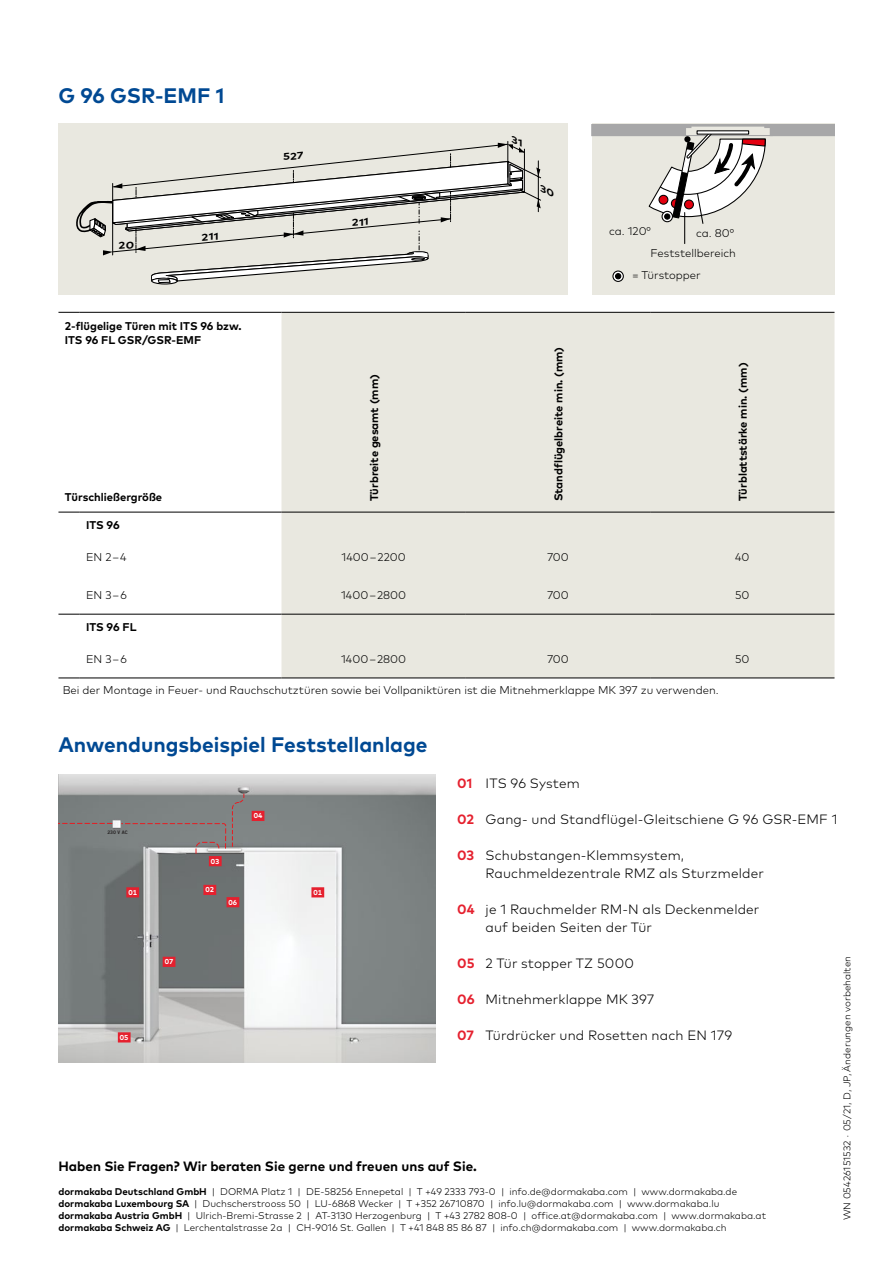
<style>
.page{position:relative;width:893px;height:1263px;background:#fff}
.page>*{position:absolute;margin:0;border:0;box-sizing:border-box;transform-origin:0 0}
.t1{font:700 21px "Mark Pro";color:#004993}
.t2{font:300 13.5px/18px "Mark Pro";letter-spacing:.01em;color:#000}
.t3{font:700 13.5px "Mark Pro";color:#000}
.t4{font:300 11.25px/19.8px "Mark Pro";color:#000;text-align:right}
.t5{font:700 11.25px/14.2px "Mark Pro";color:#000}
.t6{font:300 9.75px/12px "Mark Pro";color:#000}
.t7{font:700 7.2px "Mark Pro";color:#fff}
.t8{font:4.8px "Trade Gothic Bold Two";color:#242021}
.s1{font-weight:700;color:#e5202e}
.s2{font-weight:700}
</style>
<div class="page">
<img style="left:58px;top:774px;width:378px;height:289px">
<svg style="left:58px;top:823px;width:55px;height:1px"></svg>
<svg style="left:121px;top:823px;width:105px;height:31px;background:#8e8c8c"></svg>
<svg style="left:232px;top:793px;width:12px;height:56px"></svg>
<div style="left:203px;top:885px;width:13px;height:10px;background:#e5202e"></div>
<div style="left:252px;top:811px;width:12px;height:10px;background:#e5202e"></div>
<div style="left:209px;top:856px;width:13px;height:10px;background:#e5202e"></div>
<div style="left:118px;top:1032px;width:13px;height:10px;background:#e5202e"></div>
<div style="left:163px;top:957px;width:12px;height:10px;background:#e5202e"></div>
<div style="left:126px;top:887px;width:13px;height:10px;background:#e5202e"></div>
<div style="left:311px;top:887px;width:13px;height:10px;background:#e5202e"></div>
<div style="left:227px;top:897px;width:12px;height:10px;background:#e5202e"></div>
<div style="left:281px;top:313px;width:553px;height:365px;background:#e9e8e0"></div>
<svg style="left:58px;top:614px;width:22px;height:1px"></svg>
<hr style="left:80px;top:614px;width:201px;height:1px;background:#000">
<hr style="left:281px;top:614px;width:185px;height:1px;background:#000">
<hr style="left:466px;top:614px;width:184px;height:1px;background:#000">
<hr style="left:650px;top:614px;width:184px;height:1px;background:#000">
<hr style="left:80px;top:678px;width:201px;height:1px;background:#000">
<hr style="left:281px;top:678px;width:185px;height:1px;background:#000">
<hr style="left:466px;top:678px;width:184px;height:1px;background:#000">
<hr style="left:650px;top:678px;width:184px;height:1px;background:#000">
<svg style="left:58px;top:312px;width:22px;height:1px"></svg>
<hr style="left:80px;top:312px;width:201px;height:1px;background:#000">
<hr style="left:281px;top:312px;width:185px;height:1px;background:#000">
<hr style="left:466px;top:312px;width:184px;height:1px;background:#000">
<hr style="left:650px;top:312px;width:184px;height:1px;background:#000">
<svg style="left:58px;top:512px;width:22px;height:1px"></svg>
<hr style="left:80px;top:512px;width:201px;height:1px;background:#000">
<hr style="left:281px;top:512px;width:185px;height:1px;background:#000">
<hr style="left:466px;top:512px;width:184px;height:1px;background:#000">
<hr style="left:650px;top:512px;width:184px;height:1px;background:#000">
<svg style="left:58px;top:678px;width:22px;height:1px"></svg>
<div style="left:592px;top:123px;width:242px;height:171px;background:#e9e8e0"></div>
<hr style="left:684px;top:213px;width:1px;height:31px;background:#000">
<svg style="left:613px;top:271px;width:10px;height:10px"></svg>
<div style="left:612px;top:270px;width:12px;height:12px;border:1px solid #000;border-radius:50%"></div>
<svg style="left:615px;top:273px;width:6px;height:6px"></svg>
<svg style="left:592px;top:124px;width:242px;height:101px"></svg>
<svg style="left:696px;top:130px;width:53px;height:5px"></svg>
<div style="left:58px;top:123px;width:510px;height:171px;background:#e9e8e0"></div>
<div style="left:151px;top:277px;width:27px;height:8px;border:1px solid #000;border-radius:50%"></div>
<svg style="left:76px;top:141px;width:466px;height:143px"></svg>
<h1 class="t1" style="left:58px;top:80px;width:167px">G 96 GSR-EMF 1</h1>
<p class="t5" style="left:65px;top:318px;width:178px">2-flügelige Türen mit ITS 96 bzw.<br>ITS 96 FL GSR/GSR-EMF</p>
<p class="t5" style="left:65px;top:489px;width:99px">Türschließergröße</p>
<p class="t5" style="left:366px;top:501px;width:129px;rotate:-90deg">Türbreite gesamt (mm)</p>
<p class="t5" style="left:550px;top:501px;width:156px;rotate:-90deg">Standflügelbreite min. (mm)</p>
<p class="t4" style="left:609px;top:220px;width:43px">ca. 120°</p>
<p class="t4" style="left:651px;top:223px;width:87px">ca. 80°<br>Feststellbereich</p>
<p class="t4" style="left:632px;top:264px;width:70px">= Türstopper</p>
<p class="t5" style="left:735px;top:501px;width:140px;rotate:-90deg">Türblattstärke min. (mm)</p>
<p class="t5" style="left:86px;top:517px;width:35px">ITS 96</p>
<p class="t4" style="left:86px;top:546px;width:42px">EN 2 – 4</p>
<p class="t4" style="left:342px;top:546px;width:66px">1400 – 2200</p>
<p class="t4" style="left:547px;top:546px;width:23px">700</p>
<p class="t4" style="left:735px;top:546px;width:16px">40</p>
<p class="t4" style="left:86px;top:585px;width:42px">EN 3 – 6</p>
<p class="t4" style="left:341px;top:585px;width:67px">1400 – 2800</p>
<p class="t4" style="left:547px;top:585px;width:23px">700</p>
<p class="t4" style="left:735px;top:585px;width:16px">50</p>
<p class="t5" style="left:86px;top:619px;width:52px">ITS 96 FL</p>
<p class="t4" style="left:86px;top:648px;width:42px">EN 3 – 6</p>
<p class="t4" style="left:341px;top:648px;width:67px">1400 – 2800</p>
<p class="t4" style="left:547px;top:648px;width:23px">700</p>
<p class="t4" style="left:735px;top:648px;width:16px">50</p>
<p class="t4" style="left:63px;top:679px;width:657px">Bei der Montage in Feuer- und Rauchschutztüren sowie bei Vollpaniktüren ist die Mitnehmerklappe MK 397 zu verwenden.</p>
<h1 class="t1" style="left:58px;top:728px;width:371px">Anwendungsbeispiel Feststellanlage</h1>
<h2 class="t2" style="left:457px;top:773px;width:124px"><span class="s1">01</span> ITS 96 System</h2>
<h2 class="t2" style="left:457px;top:809px;width:382px"><span class="s1">02</span> Gang- und Standflügel-Gleitschiene G 96 GSR-EMF 1</h2>
<h2 class="t2" style="left:486px;top:845px;width:280px;text-indent:-28px"><span class="s1">03</span> Schubstangen-Klemmsystem,<br>Rauchmeldezentrale RMZ als Sturzmelder</h2>
<h2 class="t2" style="left:486px;top:899px;width:275px;text-indent:-28px"><span class="s1">04</span> je 1 Rauchmelder RM-N als Deckenmelder auf beiden Seiten der Tür</h2>
<h2 class="t2" style="left:457px;top:953px;width:178px"><span class="s1">05</span> 2 Tür stopper TZ 5000</h2>
<h2 class="t2" style="left:457px;top:989px;width:199px"><span class="s1">06</span> Mitnehmerklappe MK 397</h2>
<h2 class="t2" style="left:457px;top:1025px;width:277px"><span class="s1">07</span> Türdrücker und Rosetten nach EN 179</h2>
<p class="t7" style="left:254px;top:810px;width:10px">04</p>
<p class="t8" style="left:107px;top:829px;width:22px">230 V AC</p>
<p class="t7" style="left:211px;top:856px;width:10px">03</p>
<p class="t7" style="left:205px;top:884px;width:10px">02</p>
<p class="t7" style="left:128px;top:887px;width:10px">01</p>
<p class="t7" style="left:314px;top:887px;width:10px">01</p>
<p class="t7" style="left:229px;top:897px;width:10px">06</p>
<p class="t6" style="left:840px;top:1220px;width:266px;rotate:-90deg">WN 05426151532 · 05/21, D, JP, Änderungen vorbehalten</p>
<p class="t7" style="left:165px;top:956px;width:10px">07</p>
<p class="t7" style="left:120px;top:1032px;width:10px">05</p>
<h2 class="t3" style="left:58px;top:1156px;width:420px">Haben Sie Fragen? Wir beraten Sie gerne und freuen uns auf Sie.</h2>
<p class="t6" style="left:58px;top:1185px;width:709px"><span class="s2">dormakaba Deutschland GmbH</span> | DORMA Platz 1 | DE-58256 Ennepetal | T +49 2333 793-0 | info.de@dormakaba.com | www.dormakaba.de <span class="s2">dormakaba Luxembourg SA</span> | Duchscherstrooss 50 | LU-6868 Wecker | T +352 26710870 | info.lu@dormakaba.com | www.dormakaba.lu <span class="s2">dormakaba Austria GmbH</span> | Ulrich-Bremi-Strasse 2 | AT-3130 Herzogenburg | T +43 2782 808-0 | office.at@dormakaba.com | www.dormakaba.at <span class="s2">dormakaba Schweiz AG</span> | Lerchentalstrasse 2 a | CH-9016 St. Gallen | T +41 848 85 86 87 | info.ch@dormakaba.com | www.dormakaba.ch</p>
</div>
